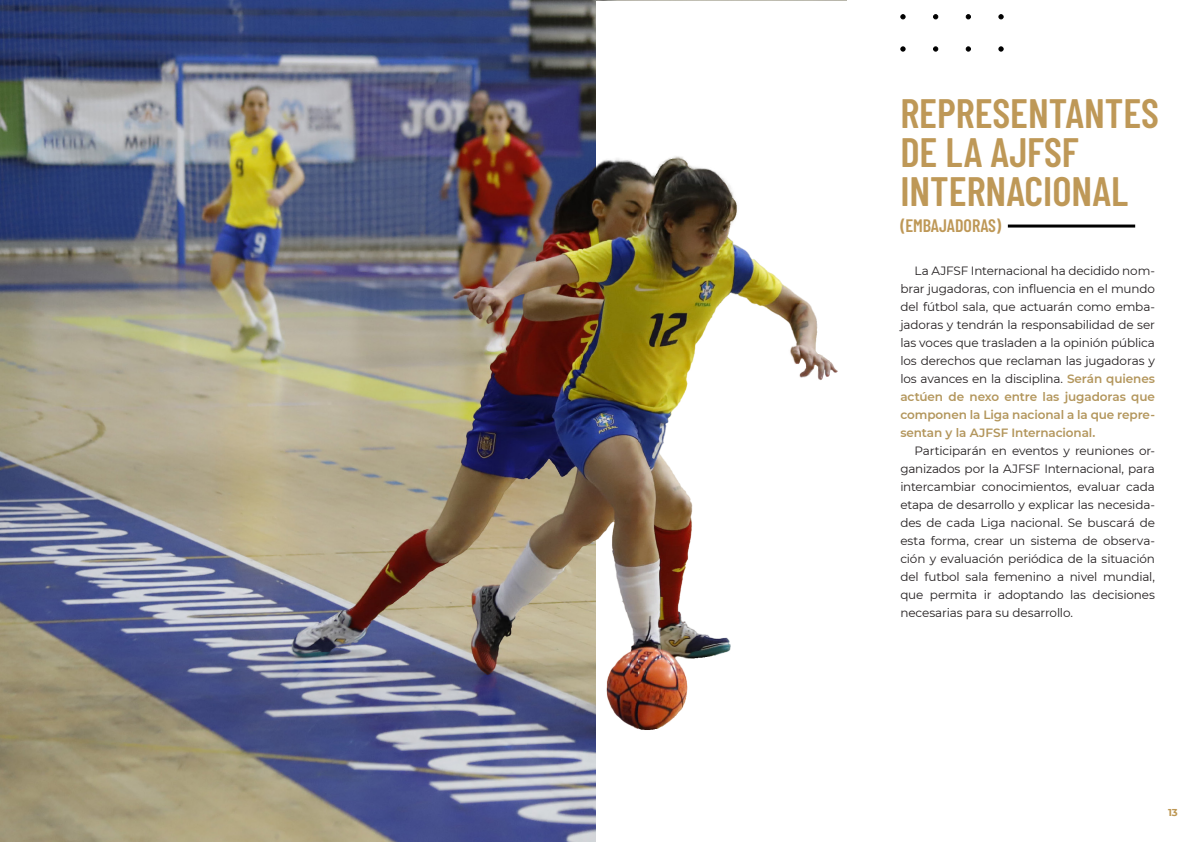
<style>
.page{position:relative;width:1191px;height:842px;background:#fff}
.page>*{position:absolute;margin:0;border:0;box-sizing:border-box;transform-origin:0 0}
.t1{font:600 41px "Barlow Condensed";color:#be9857}
.t2{font:600 18px "Barlow Condensed";color:#be9857}
.t3{font:12px/18px "Montserrat";letter-spacing:-.01em;color:#231f20;text-align:justify}
.t4{font:700 10px "Montserrat";color:#bd9753}
.s1{font-weight:600;color:#b3965c}
</style>
<div class="page">
<hr style="left:1007px;top:225px;width:128px;height:3px;background:#000">
<svg style="left:900px;top:14px;width:5px;height:5px"></svg>
<svg style="left:933px;top:14px;width:5px;height:5px"></svg>
<svg style="left:965px;top:14px;width:6px;height:5px"></svg>
<svg style="left:998px;top:14px;width:5px;height:5px"></svg>
<svg style="left:900px;top:46px;width:5px;height:6px"></svg>
<svg style="left:933px;top:46px;width:5px;height:6px"></svg>
<svg style="left:965px;top:46px;width:6px;height:6px"></svg>
<svg style="left:998px;top:46px;width:5px;height:6px"></svg>
<img style="left:0;top:1px;width:838px;height:840px">
<p class="t1" style="left:900px;top:84px;width:260px">REPRESENTANTES</p>
<p class="t1" style="left:900px;top:123px;width:180px">DE LA AJFSF</p>
<p class="t1" style="left:900px;top:162px;width:229px">INTERNACIONAL</p>
<p class="t2" style="left:900px;top:213px;width:102px">(EMBAJADORAS)</p>
<p class="t3" style="left:900px;top:261px;width:256px;text-indent:14px">La AJFSF Internacional ha decidido nom&shy;brar jugadoras, con influencia en el mundo del fútbol sala, que actuarán como emba&shy;jadoras y tendrán la responsabilidad de ser las voces que trasladen a la opinión pública los derechos que reclaman las jugadoras y los avances en la disciplina. <span class="s1">Serán quienes actúen de nexo entre las jugadoras que componen la Liga nacional a la que repre&shy;sentan y la AJFSF Internacional.</span></p>
<p class="t3" style="left:900px;top:441px;width:256px;text-indent:14px">Participarán en eventos y reuniones or&shy;ganizados por la AJFSF Internacional, para intercambiar conocimientos, evaluar cada etapa de desarrollo y explicar las necesida&shy;des de cada Liga nacional. Se buscará de esta forma, crear un sistema de observa&shy;ción y evaluación periódica de la situación del futbol sala femenino a nivel mundial, que permita ir adoptando las decisiones necesarias para su desarrollo.</p>
<p class="t4" style="left:1168px;top:805px;width:11px">13</p>
</div>
